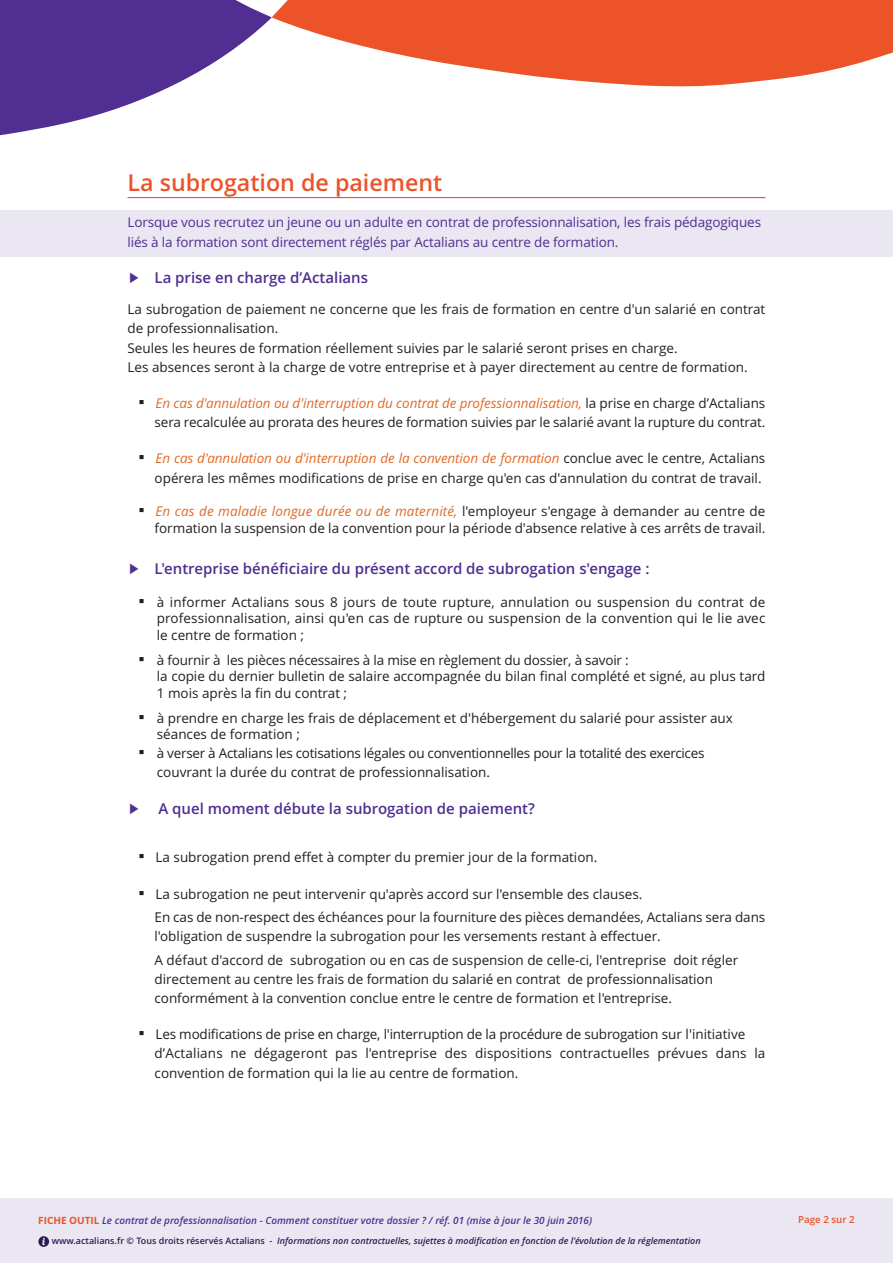
<style>
.page{position:relative;width:893px;height:1263px;background:#fff}
.page>*{position:absolute;margin:0;border:0;box-sizing:border-box;transform-origin:0 0}
.t1{font:600 23.25px "Open Sans";color:#ec5328}
.t2{font:600 15px "Open Sans";color:#502e92}
.t3{font:13.5px/19.2px "Open Sans";color:#231f20}
.t4{font:13.5px/20px "Open Sans";letter-spacing:-.01em;color:#502e92}
.t5{font:13.5px/19.2px "Open Sans";letter-spacing:-.02em;color:#231f20}
.t6{font:italic 600 10.05px "Open Sans";color:#502e92}
.t7{font:600 9.75px "Open Sans";color:#ec5328}
.t8{font:italic 600 9px "Open Sans";color:#331a53}
.s1{font-family:"Adobe Gothic Std";font-weight:700;font-size:13.5px}
.s2{font-family:"Arial";font-size:18px}
.s3{font-style:italic;color:#e16a26}
.s4{font-weight:700;font-style:normal;color:#ec5328}
.s5{font-style:normal}
</style>
<div class="page">
<svg style="left:0;top:0;width:272px;height:136px"></svg>
<svg style="left:272px;top:0;width:621px;height:87px;fill:#ec5328"></svg>
<div style="left:0;top:1198px;width:893px;height:65px;background:#eae7f2"></div>
<svg style="left:38px;top:1236px;width:11px;height:11px"></svg>
<hr style="left:128px;top:197px;width:637px;height:1px;background:#ec5328">
<div style="left:0;top:210px;width:893px;height:47px;background:#eae7f2"></div>
<h1 class="t1" style="left:128px;top:170px;width:316px">La subrogation de paiement</h1>
<p class="t4" style="left:128px;top:212px;width:635px">Lorsque vous recrutez un jeune ou un adulte en contrat de professionnalisation, les frais pédagogiques liés à la formation sont directement réglés par Actalians au centre de formation.</p>
<p class="t2" style="left:128px;top:269px;width:242px"><span class="s1">▶</span> La prise en charge d’Actalians</p>
<p class="t3" style="left:128px;top:300px;width:639px">La subrogation de paiement ne concerne que les frais de formation en centre d'un salarié en contrat de professionnalisation.<br>Seules les heures de formation réellement suivies par le salarié seront prises en charge.<br>Les absences seront à la charge de votre entreprise et à payer directement au centre de formation.</p>
<p class="t3" style="left:138px;top:394px;width:628px;text-align:right"><span class="s2">▪</span> <span class="s3">En cas d'annulation ou d'interruption du contrat de professionnalisation,</span> la prise en charge d’Actalians sera recalculée au prorata des heures de formation suivies par le salarié avant la rupture du contrat.</p>
<p class="t3" style="left:138px;top:449px;width:628px;text-align:right"><span class="s2">▪</span> <span class="s3">En cas d'annulation ou d'interruption de la convention de formation</span> conclue avec le centre, Actalians opérera les mêmes modifications de prise en charge qu'en cas d'annulation du contrat de travail.</p>
<p class="t3" style="left:138px;top:503px;width:628px;line-height:16.5px;text-align:right"><span class="s2">▪</span> <span class="s3">En cas de maladie longue durée ou de maternité,</span> l'employeur s'engage à demander au centre de formation la suspension de la convention pour la période d'absence relative à ces arrêts de travail.</p>
<p class="t2" style="left:128px;top:560px;width:524px"><span class="s1">▶</span> L'entreprise bénéficiaire du présent accord de subrogation s'engage :</p>
<p class="t3" style="left:157px;top:594px;width:610px;line-height:16.5px;text-align:justify;text-indent:-18px"><span class="s2">▪</span> à informer Actalians sous 8 jours de toute rupture, annulation ou suspension du contrat de professionnalisation, ainsi qu'en cas de rupture ou suspension de la convention qui le lie avec le centre de formation ;</p>
<p class="t3" style="left:157px;top:652px;width:610px;line-height:16.4px;text-indent:-18px"><span class="s2">▪</span> à fournir à les pièces nécessaires à la mise en règlement du dossier, à savoir :<br>la copie du dernier bulletin de salaire accompagnée du bilan final complété et signé, au plus tard<br>1 mois après la fin du contrat ;</p>
<p class="t3" style="left:157px;top:710px;width:578px;line-height:16.5px;text-indent:-18px"><span class="s2">▪</span> à prendre en charge les frais de déplacement et d'hébergement du salarié pour assister aux séances de formation ;</p>
<p class="t5" style="left:157px;top:744px;width:549px;text-indent:-18px"><span class="s2">▪</span> à verser à Actalians les cotisations légales ou conventionnelles pour la totalité des exercices couvrant la durée du contrat de professionnalisation.</p>
<p class="t2" style="left:128px;top:800px;width:409px"><span class="s1">▶</span> A quel moment débute la subrogation de paiement?</p>
<p class="t3" style="left:138px;top:848px;width:461px"><span class="s2">▪</span> La subrogation prend effet à compter du premier jour de la formation.</p>
<p class="t3" style="left:155px;top:882px;width:612px;line-height:23.4px;text-indent:-16px"><span class="s2">▪</span> La subrogation ne peut intervenir qu'après accord sur l'ensemble des clauses.<br>En cas de non-respect des échéances pour la fourniture des pièces demandées, Actalians sera dans</p>
<p class="t3" style="left:155px;top:925px;width:585px;line-height:23.4px">l'obligation de suspendre la subrogation pour les versements restant à effectuer.<br>A défaut d'accord de subrogation ou en cas de suspension de celle-ci, l'entreprise doit régler</p>
<p class="t3" style="left:155px;top:969px;width:560px">directement au centre les frais de formation du salarié en contrat de professionnalisation conformément à la convention conclue entre le centre de formation et l'entreprise.</p>
<p class="t3" style="left:155px;top:1025px;width:612px;text-indent:-16px"><span class="s2">▪</span> Les modifications de prise en charge, l'interruption de la procédure de subrogation sur l'initiative d’Actalians ne dégageront pas l'entreprise des dispositions contractuelles prévues dans la convention de formation qui la lie au centre de formation.</p>
<p class="t6" style="left:38px;top:1215px;width:555px"><span class="s4">FICHE OUTIL</span> Le contrat de professionnalisation - Comment constituer votre dossier ? / réf. 01 (mise à jour le 30 juin 2016)</p>
<p class="t8" style="left:52px;top:1236px;width:650px"><span class="s5">www.actalians.fr © Tous droits réservés Actalians -</span> Informations non contractuelles, sujettes à modification en fonction de l'évolution de la réglementation</p>
<p class="t7" style="left:798px;top:1214px;width:58px">Page 2 sur 2</p>
</div>
